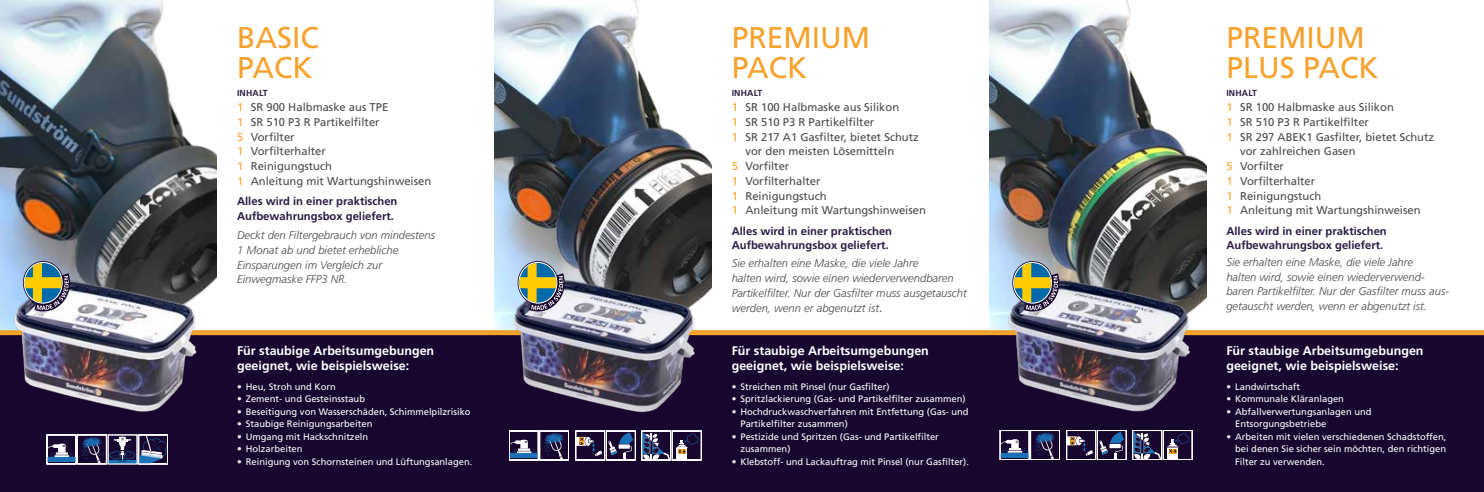
<style>
.page{position:relative;width:1484px;height:492px;background:#fff}
.page>*{position:absolute;margin:0;border:0;box-sizing:border-box;transform-origin:0 0}
.t1{font:30px/30px "Frutiger LT Std";color:#f6a22d}
.t2{font:700 12.5px/15px "Frutiger LT Std";color:#fff}
.t3{font:11.25px/14.8px "Frutiger LT Std";color:#4a4a49}
.t4{font:italic 300 11.25px/14.8px "Frutiger LT Std";color:#4a4a49}
.t5{font:700 11.25px/14.8px "Frutiger LT Std";color:#2b1b43}
.t6{font:9.38px/12.5px "Frutiger LT Std";color:#fff}
.t7{font:700 8.75px "Frutiger LT Std";letter-spacing:.02em;color:#2b1b43}
.s1{color:#f6a22d}
.s2{font-weight:400;font-style:normal}
</style>
<div class="page">
<div style="left:0;top:332px;width:1484px;height:160px;background:#18062e"></div>
<img style="left:0;top:0;width:217px;height:330px">
<img style="left:495px;top:0;width:217px;height:273px">
<img style="left:989px;top:0;width:217px;height:269px">
<div style="left:0;top:330px;width:1484px;height:5px;background:#f6a22d"></div>
<img style="left:9px;top:260px;width:229px;height:152px">
<svg style="left:47px;top:434px;width:119px;height:30px"></svg>
<div style="left:138px;top:434px;width:30px;height:30px;border:1px solid #fff"></div>
<svg style="left:509px;top:431px;width:60px;height:29px"></svg>
<svg style="left:575px;top:431px;width:61px;height:29px"></svg>
<svg style="left:642px;top:431px;width:60px;height:29px"></svg>
<svg style="left:1000px;top:430px;width:60px;height:30px"></svg>
<svg style="left:1066px;top:430px;width:60px;height:30px"></svg>
<svg style="left:1132px;top:430px;width:60px;height:30px"></svg>
<img style="left:979px;top:269px;width:227px;height:143px">
<img style="left:488px;top:273px;width:262px;height:140px">
<svg style="left:23px;top:261px;width:47px;height:50px;background:#8b9475"></svg>
<svg style="left:518px;top:261px;width:47px;height:50px;background:#8f9879"></svg>
<svg style="left:1012px;top:261px;width:47px;height:50px;background:#8e9778"></svg>
<h1 class="t1" style="left:237px;top:23px;width:83px">BASIC<br>PACK</h1>
<p class="t7" style="left:237px;top:88px;width:32px">INHALT</p>
<p class="t3" style="left:237px;top:100px;width:196px"><span class="s1">1</span> SR 900 Halbmaske aus TPE<br><span class="s1">1</span> SR 510 P3 R Partikelfilter<br><span class="s1">5</span> Vorfilter<br><span class="s1">1</span> Vorfilterhalter<br><span class="s1">1</span> Reinigungstuch<br><span class="s1">1</span> Anleitung mit Wartungshinweisen</p>
<p class="t5" style="left:237px;top:194px;width:162px">Alles wird in einer praktischen<br>Aufbewahrungsbox geliefert.</p>
<p class="t4" style="left:237px;top:228px;width:200px">Deckt den Filtergebrauch von mindestens<br>1 Monat ab und bietet erhebliche<br>Einsparungen im Vergleich zur<br>Einwegmaske FFP3 NR.</p>
<h2 class="t2" style="left:237px;top:343px;width:199px">Für staubige Arbeitsumgebungen geeignet, wie beispielsweise:</h2>
<p class="t6" style="left:237px;top:380px;width:100px">• Heu, Stroh und Korn</p>
<p class="t6" style="left:237px;top:393px;width:130px">• Zement- und Gesteinsstaub</p>
<p class="t6" style="left:237px;top:405px;width:235px">• Beseitigung von Wasserschäden, Schimmelpilzrisiko</p>
<p class="t6" style="left:237px;top:418px;width:137px">• Staubige Reinigungsarbeiten</p>
<p class="t6" style="left:237px;top:430px;width:133px">• Umgang mit Hackschnitzeln</p>
<p class="t6" style="left:237px;top:443px;width:67px">• Holzarbeiten</p>
<p class="t6" style="left:237px;top:455px;width:237px">• Reinigung von Schornsteinen und Lüftungsanlagen.</p>
<h1 class="t1" style="left:732px;top:23px;width:140px">PREMIUM<br>PACK</h1>
<p class="t7" style="left:732px;top:88px;width:32px">INHALT</p>
<p class="t3" style="left:732px;top:100px;width:169px"><span class="s1">1</span> SR 100 Halbmaske aus Silikon</p>
<p class="t3" style="left:732px;top:115px;width:144px"><span class="s1">1</span> SR 510 P3 R Partikelfilter</p>
<p class="t3" style="left:732px;top:129px;width:189px"><span class="s1">1</span> SR 217 A1 Gasfilter, bietet Schutz</p>
<p class="t3" style="left:745px;top:144px;width:150px">vor den meisten Lösemitteln</p>
<p class="t3" style="left:732px;top:159px;width:59px"><span class="s1">5</span> Vorfilter</p>
<p class="t3" style="left:732px;top:174px;width:90px"><span class="s1">1</span> Vorfilterhalter</p>
<p class="t3" style="left:732px;top:188px;width:96px"><span class="s1">1</span> Reinigungstuch</p>
<p class="t3" style="left:732px;top:203px;width:196px"><span class="s1">1</span> Anleitung mit Wartungshinweisen</p>
<p class="t5" style="left:732px;top:223px;width:162px">Alles wird in einer praktischen<br>Aufbewahrungsbox geliefert.</p>
<p class="t4" style="left:732px;top:256px;width:237px">Sie erhalten eine Maske, die viele Jahre<br>halten wird, sowie einen wiederverwendbaren Partikelfilter. Nur der Gasfilter muss ausgetauscht werden, wenn er abgenutzt ist<span class="s2">.</span></p>
<h2 class="t2" style="left:732px;top:343px;width:199px">Für staubige Arbeitsumgebungen geeignet, wie beispielsweise:</h2>
<p class="t6" style="left:732px;top:380px;width:159px">• Streichen mit Pinsel (nur Gasfilter)</p>
<p class="t6" style="left:732px;top:393px;width:235px">• Spritzlackierung (Gas- und Partikelfilter zusammen)</p>
<p class="t6" style="left:740px;top:405px;width:230px;text-indent:-9px">• Hochdruckwaschverfahren mit Entfettung (Gas- und<br>Partikelfilter zusammen)</p>
<p class="t6" style="left:740px;top:430px;width:200px;text-indent:-9px">• Pestizide und Spritzen (Gas- und Partikelfilter zusammen)</p>
<p class="t6" style="left:732px;top:455px;width:239px">• Klebstoff- und Lackauftrag mit Pinsel (nur Gasfilter).</p>
<h1 class="t1" style="left:1226px;top:23px;width:154px">PREMIUM<br>PLUS PACK</h1>
<p class="t7" style="left:1226px;top:88px;width:32px">INHALT</p>
<p class="t3" style="left:1226px;top:100px;width:169px"><span class="s1">1</span> SR 100 Halbmaske aus Silikon</p>
<p class="t3" style="left:1226px;top:115px;width:144px"><span class="s1">1</span> SR 510 P3 R Partikelfilter</p>
<p class="t3" style="left:1226px;top:129px;width:209px"><span class="s1">1</span> SR 297 ABEK1 Gasfilter, bietet Schutz</p>
<p class="t3" style="left:1240px;top:144px;width:117px">vor zahlreichen Gasen</p>
<p class="t3" style="left:1226px;top:159px;width:59px"><span class="s1">5</span> Vorfilter</p>
<p class="t3" style="left:1226px;top:174px;width:90px"><span class="s1">1</span> Vorfilterhalter</p>
<p class="t3" style="left:1226px;top:188px;width:96px"><span class="s1">1</span> Reinigungstuch</p>
<p class="t3" style="left:1226px;top:203px;width:196px"><span class="s1">1</span> Anleitung mit Wartungshinweisen</p>
<p class="t5" style="left:1226px;top:223px;width:162px">Alles wird in einer praktischen<br>Aufbewahrungsbox geliefert.</p>
<p class="t4" style="left:1226px;top:255px;width:224px">Sie erhalten eine Maske, die viele Jahre<br>halten wird, sowie einen wiederverwend&shy;baren Partikelfilter. Nur der Gasfilter muss aus&shy;getauscht werden, wenn er abgenutzt ist.</p>
<h2 class="t2" style="left:1226px;top:343px;width:199px">Für staubige Arbeitsumgebungen geeignet, wie beispielsweise:</h2>
<p class="t6" style="left:1226px;top:380px;width:75px">• Landwirtschaft</p>
<p class="t6" style="left:1226px;top:393px;width:119px">• Kommunale Kläranlagen</p>
<p class="t6" style="left:1235px;top:405px;width:138px;text-indent:-9px">• Abfallverwertungsanlagen und<br>Entsorgungsbetriebe</p>
<p class="t6" style="left:1235px;top:430px;width:213px;text-align:justify;text-indent:-9px">• Arbeiten mit vielen verschiedenen Schadstoffen, bei denen Sie sicher sein möchten, den richtigen Filter zu verwenden.</p>
</div>
